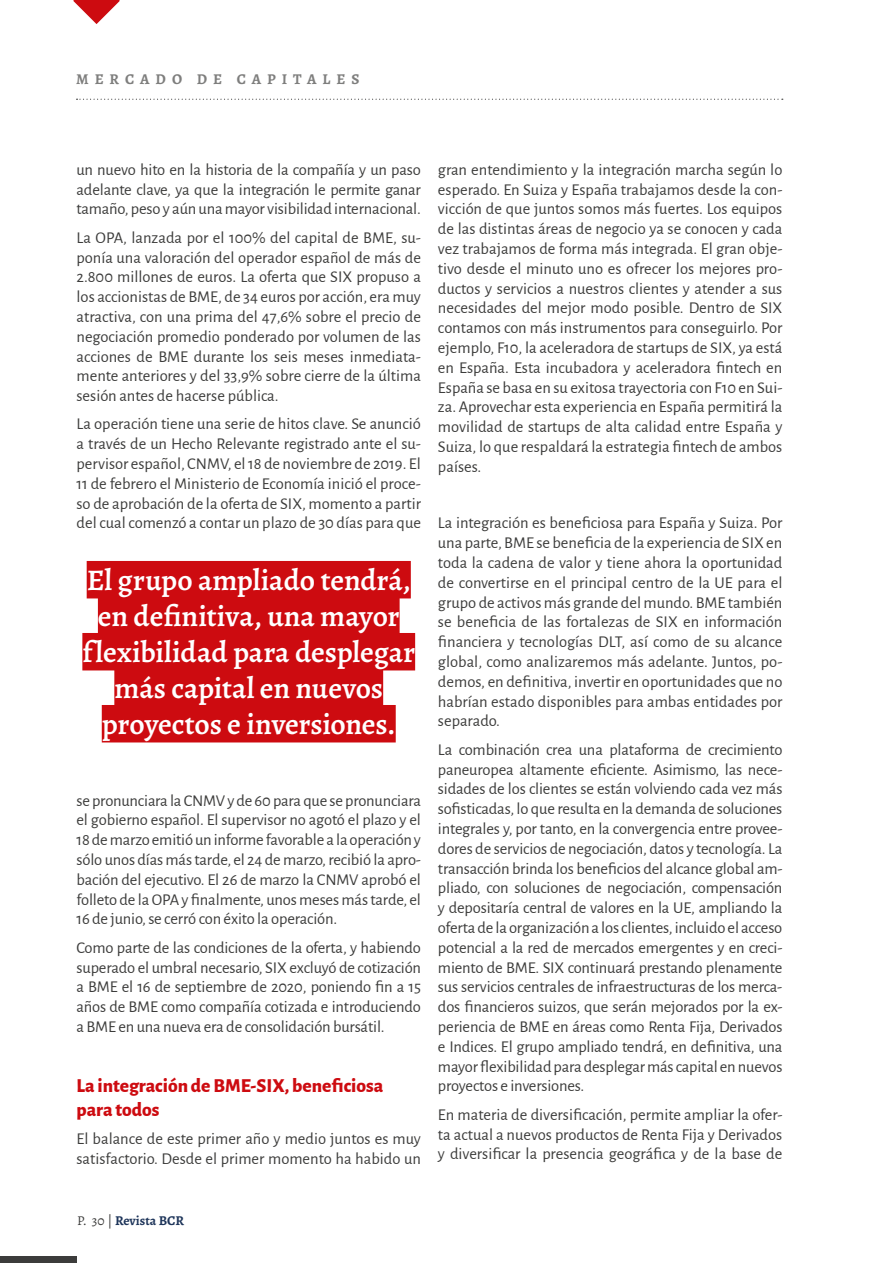
<style>
.page{position:relative;width:893px;height:1263px;background:#fff}
.page>*{position:absolute;margin:0;border:0;box-sizing:border-box;transform-origin:0 0}
.t1{font:600 30px/36px "Alegreya";letter-spacing:-.005em;color:#fff;text-align:center}
.t2{font:800 19.5px/23.4px "Alegreya Sans";color:#cd0b10}
.t3{font:16.5px/19.8px "Alegreya Sans";color:#3c3c3b;text-align:justify}
.t4{font:700 15px "Alegreya";letter-spacing:.4em;color:#7e7e7d}
.t5{font:700 13.5px "Alegreya";color:#1e355a}
.s1{font-weight:400;color:#3c3c3b}
</style>
<div class="page">
<div style="left:0;top:1256px;width:77px;height:7px;background:#3c3c3b"></div>
<svg style="left:77px;top:99px;width:706px;height:1px"></svg>
<svg style="left:73px;top:0;width:47px;height:24px"></svg>
<div style="left:87px;top:561px;width:324px;height:37px;background:#cd0b10"></div>
<div style="left:98px;top:597px;width:302px;height:37px;background:#cd0b10"></div>
<div style="left:82px;top:633px;width:333px;height:37px;background:#cd0b10"></div>
<div style="left:114px;top:669px;width:269px;height:37px;background:#cd0b10"></div>
<div style="left:102px;top:705px;width:294px;height:37px;background:#cd0b10"></div>
<p class="t4" style="left:76px;top:69px;width:285px">MERCADO DE CAPITALES</p>
<p class="t3" style="left:77px;top:159px;width:346px">un nuevo hito en la historia de la compañía y un paso adelante clave, ya que la integración le permite ganar tamaño, peso y aún una mayor visibilidad internacional.</p>
<p class="t3" style="left:77px;top:227px;width:346px">La OPA, lanzada por el 100% del capital de BME, su&shy;ponía una valoración del operador español de más de 2.800 millones de euros. La oferta que SIX propuso a los accionistas de BME, de 34 euros por acción, era muy atractiva, con una prima del 47,6% sobre el precio de negociación promedio ponderado por volumen de las acciones de BME durante los seis meses inmediata&shy;mente anteriores y del 33,9% sobre cierre de la última sesión antes de hacerse pública.</p>
<p class="t3" style="left:77px;top:413px;width:346px">La operación tiene una serie de hitos clave. Se anunció a través de un Hecho Relevante registrado ante el su&shy;pervisor español, CNMV, el 18 de noviembre de 2019. El 11 de febrero el Ministerio de Economía inició el proce&shy;so de aprobación de la oferta de SIX, momento a partir del cual comenzó a contar un plazo de 30 días para que</p>
<h1 class="t1" style="left:82px;top:562px;width:334px">El grupo ampliado tendrá, en definitiva, una mayor flexibilidad para desplegar más capital en nuevos proyectos e inversiones.</h1>
<p class="t3" style="left:77px;top:789px;width:346px">se pronunciara la CNMV y de 60 para que se pronunciara el gobierno español. El supervisor no agotó el plazo y el 18 de marzo emitió un informe favorable a la operación y sólo unos días más tarde, el 24 de marzo, recibió la apro&shy;bación del ejecutivo. El 26 de marzo la CNMV aprobó el folleto de la OPA y finalmente, unos meses más tarde, el 16 de junio, se cerró con éxito la operación.</p>
<p class="t3" style="left:77px;top:937px;width:346px">Como parte de las condiciones de la oferta, y habiendo superado el umbral necesario, SIX excluyó de cotización a BME el 16 de septiembre de 2020, poniendo fin a 15 años de BME como compañía cotizada e introduciendo a BME en una nueva era de consolidación bursátil.</p>
<p class="t2" style="left:77px;top:1073px;width:308px">La integración de BME-SIX, beneficiosa para todos</p>
<p class="t3" style="left:77px;top:1128px;width:346px">El balance de este primer año y medio juntos es muy satisfactorio. Desde el primer momento ha habido un</p>
<p class="t3" style="left:438px;top:159px;width:346px">gran entendimiento y la integración marcha según lo esperado. En Suiza y España trabajamos desde la con&shy;vicción de que juntos somos más fuertes. Los equipos de las distintas áreas de negocio ya se conocen y cada vez trabajamos de forma más integrada. El gran obje&shy;tivo desde el minuto uno es ofrecer los mejores pro&shy;ductos y servicios a nuestros clientes y atender a sus necesidades del mejor modo posible. Dentro de SIX contamos con más instrumentos para conseguirlo. Por ejemplo, F10, la aceleradora de startups de SIX, ya está en España. Esta incubadora y aceleradora fintech en España se basa en su exitosa trayectoria con F10 en Sui&shy;za. Aprovechar esta experiencia en España permitirá la movilidad de startups de alta calidad entre España y Suiza, lo que respaldará la estrategia fintech de ambos países.</p>
<p class="t3" style="left:438px;top:512px;width:346px">La integración es beneficiosa para España y Suiza. Por una parte, BME se beneficia de la experiencia de SIX en toda la cadena de valor y tiene ahora la oportunidad de convertirse en el principal centro de la UE para el grupo de activos más grande del mundo. BME también se beneficia de las fortalezas de SIX en información financiera y tecnologías DLT, así como de su alcance global, como analizaremos más adelante. Juntos, po&shy;demos, en definitiva, invertir en oportunidades que no habrían estado disponibles para ambas entidades por separado.</p>
<p class="t3" style="left:438px;top:739px;width:346px">La combinación crea una plataforma de crecimiento paneuropea altamente eficiente. Asimismo, las nece&shy;sidades de los clientes se están volviendo cada vez más sofisticadas, lo que resulta en la demanda de soluciones integrales y, por tanto, en la convergencia entre provee&shy;dores de servicios de negociación, datos y tecnología. La transacción brinda los beneficios del alcance global am&shy;pliado, con soluciones de negociación, compensación y depositaría central de valores en la UE, ampliando la oferta de la organización a los clientes, incluido el acceso potencial a la red de mercados emergentes y en creci&shy;miento de BME. SIX continuará prestando plenamente sus servicios centrales de infraestructuras de los merca&shy;dos financieros suizos, que serán mejorados por la ex&shy;periencia de BME en áreas como Renta Fija, Derivados e Indices. El grupo ampliado tendrá, en definitiva, una mayor flexibilidad para desplegar más capital en nuevos proyectos e inversiones.</p>
<p class="t3" style="left:438px;top:1103px;width:346px">En materia de diversificación, permite ampliar la ofer&shy;ta actual a nuevos productos de Renta Fija y Derivados y diversificar la presencia geográfica y de la base de</p>
<p class="t5" style="left:77px;top:1212px;width:109px"><span class="s1">P. 30 |</span> Revista BCR</p>
</div>
